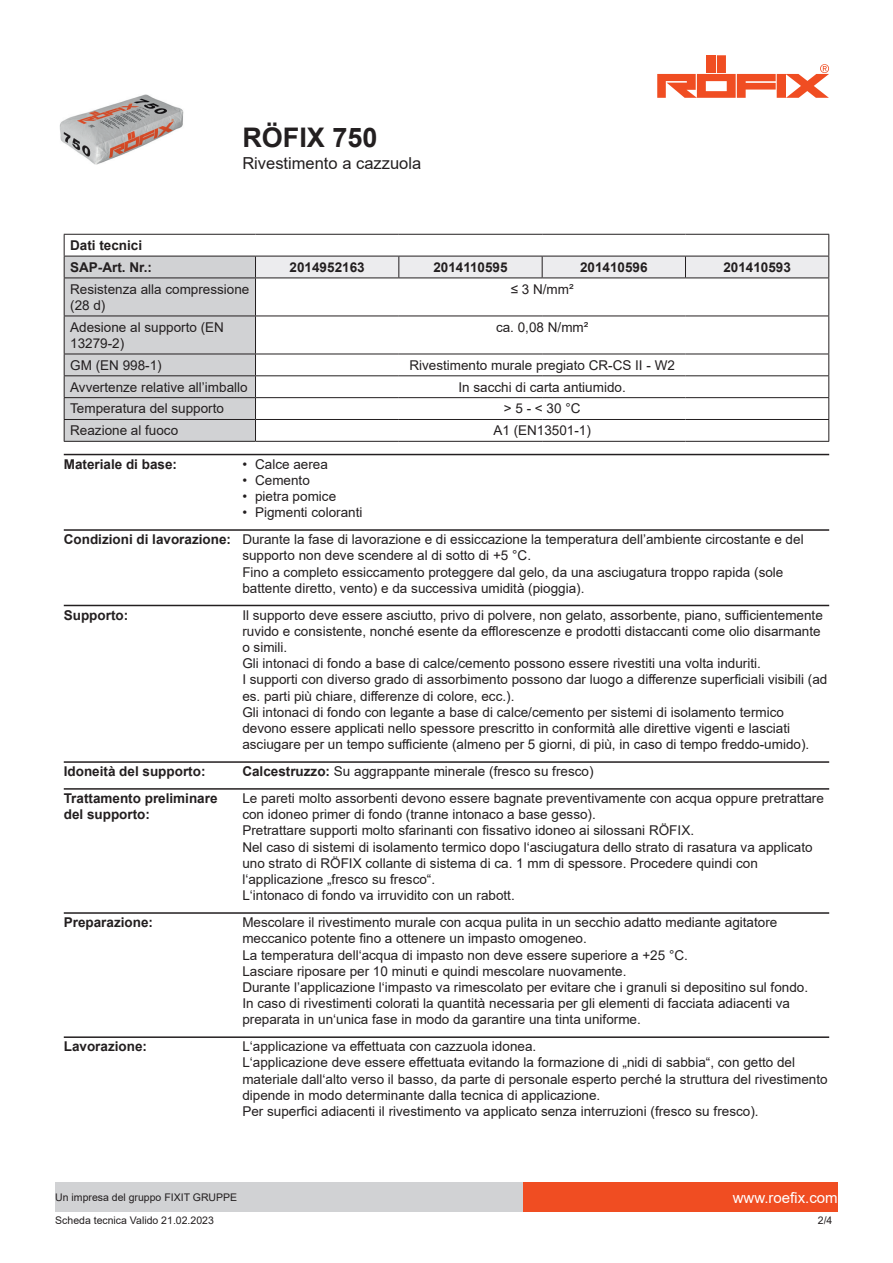
<style>
.page{position:relative;width:893px;height:1263px;background:#fff}
.page>*{position:absolute;margin:0;border:0;box-sizing:border-box;transform-origin:0 0}
.t1{font:700 27px "Arial";color:#231f20}
.t2{font:16.5px "Arial";color:#231f20}
.t3{font:15px "Arial";color:#fff}
.t4{font:13.5px/16.2px "Arial";color:#231f20}
.t5{font:700 13.5px/21.9px "Arial";color:#231f20}
.t6{font:10.5px "Arial";color:#231f20}
.s1{font-weight:700}
</style>
<div class="page">
<img style="left:59px;top:95px;width:125px;height:70px">
<div style="left:717px;top:55px;width:9px;height:18px;background:#f04d22"></div>
<div style="left:707px;top:55px;width:9px;height:18px;background:#f04d22"></div>
<svg style="left:657px;top:64px;width:172px;height:34px"></svg>
<div style="left:523px;top:1182px;width:315px;height:30px;background:#f04d22"></div>
<div style="left:55px;top:1182px;width:468px;height:30px;background:#d1d2d4"></div>
<hr style="left:64px;top:234px;width:191px;height:1px;background:#231f20">
<hr style="left:255px;top:234px;width:144px;height:1px;background:#231f20">
<hr style="left:399px;top:234px;width:143px;height:1px;background:#231f20">
<hr style="left:542px;top:234px;width:143px;height:1px;background:#231f20">
<hr style="left:685px;top:234px;width:144px;height:1px;background:#231f20">
<svg style="left:64px;top:235px;width:765px;height:206px"></svg>
<hr style="left:64px;top:441px;width:191px;height:1px;background:#231f20">
<hr style="left:255px;top:441px;width:144px;height:1px;background:#231f20">
<hr style="left:399px;top:441px;width:143px;height:1px;background:#231f20">
<hr style="left:542px;top:441px;width:143px;height:1px;background:#231f20">
<hr style="left:685px;top:441px;width:144px;height:1px;background:#231f20">
<hr style="left:64px;top:454px;width:765px;height:1px;background:#231f20">
<hr style="left:64px;top:529px;width:765px;height:2px;background:#231f20">
<hr style="left:64px;top:605px;width:765px;height:1px;background:#231f20">
<hr style="left:64px;top:761px;width:765px;height:2px;background:#231f20">
<hr style="left:64px;top:788px;width:765px;height:2px;background:#231f20">
<hr style="left:64px;top:912px;width:765px;height:2px;background:#231f20">
<hr style="left:64px;top:1036px;width:765px;height:2px;background:#231f20">
<p class="t5" style="left:70px;top:235px;width:83px">Dati tecnici<br>SAP-Art. Nr.:</p>
<h1 class="t1" style="left:242px;top:119px;width:137px">RÖFIX 750</h1>
<p class="t2" style="left:242px;top:152px;width:180px">Rivestimento a cazzuola</p>
<p class="t5" style="left:290px;top:256px;width:77px">2014952163</p>
<p class="t5" style="left:433px;top:256px;width:76px">2014110595</p>
<p class="t5" style="left:580px;top:256px;width:69px">201410596</p>
<p class="t5" style="left:723px;top:256px;width:69px">201410593</p>
<p class="t4" style="left:70px;top:281px;width:181px">Resistenza alla compressione (28 d)</p>
<p class="t4" style="left:511px;top:281px;width:64px">≤ 3 N/mm²</p>
<p class="t4" style="left:70px;top:319px;width:155px">Adesione al supporto (EN<br>13279-2)</p>
<p class="t4" style="left:496px;top:319px;width:94px">ca. 0,08 N/mm²</p>
<p class="t4" style="left:70px;top:357px;width:93px">GM (EN 998-1)</p>
<p class="t4" style="left:409px;top:357px;width:267px">Rivestimento murale pregiato CR-CS II - W2</p>
<p class="t4" style="left:70px;top:379px;width:179px">Avvertenze relative all’imballo</p>
<p class="t4" style="left:458px;top:379px;width:169px">In sacchi di carta antiumido.</p>
<p class="t4" style="left:70px;top:401px;width:155px">Temperatura del supporto</p>
<p class="t4" style="left:504px;top:401px;width:78px">&gt; 5 - &lt; 30 °C</p>
<p class="t4" style="left:70px;top:422px;width:110px">Reazione al fuoco</p>
<p class="t4" style="left:493px;top:422px;width:99px">A1 (EN13501-1)</p>
<p class="t5" style="left:64px;top:453px;width:115px">Materiale di base:</p>
<p class="t4" style="left:242px;top:456px;width:87px">• Calce aerea</p>
<p class="t4" style="left:242px;top:472px;width:69px">• Cemento</p>
<p class="t4" style="left:242px;top:488px;width:95px">• pietra pomice</p>
<p class="t4" style="left:64px;top:499px;width:741px;line-height:26.8px;text-indent:179px">• Pigmenti coloranti<br><span class="s1">Condizioni di lavorazione:</span> Durante la fase di lavorazione e di essiccazione la temperatura dell’ambiente circostante e del</p>
<p class="t4" style="left:242px;top:547px;width:543px">supporto non deve scendere al di sotto di +5 °C.<br>Fino a completo essiccamento proteggere dal gelo, da una asciugatura troppo rapida (sole battente diretto, vento) e da successiva umidità (pioggia).</p>
<p class="t5" style="left:64px;top:604px;width:66px">Supporto:</p>
<p class="t4" style="left:242px;top:607px;width:586px">Il supporto deve essere asciutto, privo di polvere, non gelato, assorbente, piano, sufficientemente ruvido e consistente, nonché esente da efflorescenze e prodotti distaccanti come olio disarmante o simili.<br>Gli intonaci di fondo a base di calce/cemento possono essere rivestiti una volta induriti.<br>I supporti con diverso grado di assorbimento possono dar luogo a differenze superficiali visibili (ad es. parti più chiare, differenze di colore, ecc.).<br>Gli intonaci di fondo con legante a base di calce/cemento per sistemi di isolamento termico devono essere applicati nello spessore prescritto in conformità alle direttive vigenti e lasciati asciugare per un tempo sufficiente (almeno per 5 giorni, di più, in caso di tempo freddo-umido).</p>
<p class="t5" style="left:64px;top:760px;width:143px">Idoneità del supporto:</p>
<p class="t4" style="left:242px;top:763px;width:353px"><span class="s1">Calcestruzzo:</span> Su aggrappante minerale (fresco su fresco)</p>
<p class="t5" style="left:64px;top:790px;width:155px;line-height:16.2px">Trattamento preliminare del supporto:</p>
<p class="t4" style="left:242px;top:790px;width:583px">Le pareti molto assorbenti devono essere bagnate preventivamente con acqua oppure pretrattare con idoneo primer di fondo (tranne intonaco a base gesso).<br>Pretrattare supporti molto sfarinanti con fissativo idoneo ai silossani RÖFIX.<br>Nel caso di sistemi di isolamento termico dopo l‘asciugatura dello strato di rasatura va applicato uno strato di RÖFIX collante di sistema di ca. 1 mm di spessore. Procedere quindi con l‘applicazione „fresco su fresco“.<br>L‘intonaco di fondo va irruvidito con un rabott.</p>
<p class="t5" style="left:64px;top:911px;width:91px">Preparazione:</p>
<p class="t4" style="left:242px;top:914px;width:567px">Mescolare il rivestimento murale con acqua pulita in un secchio adatto mediante agitatore meccanico potente fino a ottenere un impasto omogeneo.<br>La temperatura dell‘acqua di impasto non deve essere superiore a +25 °C.<br>Lasciare riposare per 10 minuti e quindi mescolare nuovamente.<br>Durante l’applicazione l‘impasto va rimescolato per evitare che i granuli si depositino sul fondo.<br>In caso di rivestimenti colorati la quantità necessaria per gli elementi di facciata adiacenti va preparata in un‘unica fase in modo da garantire una tinta uniforme.</p>
<p class="t5" style="left:64px;top:1036px;width:85px">Lavorazione:</p>
<p class="t4" style="left:242px;top:1038px;width:587px">L‘applicazione va effettuata con cazzuola idonea.<br>L‘applicazione deve essere effettuata evitando la formazione di „nidi di sabbia“, con getto del materiale dall‘alto verso il basso, da parte di personale esperto perché la struttura del rivestimento dipende in modo determinante dalla tecnica di applicazione.<br>Per superfici adiacenti il rivestimento va applicato senza interruzioni (fresco su fresco).</p>
<p class="t6" style="left:55px;top:1190px;width:183px">Un impresa del gruppo FIXIT GRUPPE</p>
<p class="t3" style="left:733px;top:1187px;width:107px">www.roefix.com</p>
<p class="t6" style="left:55px;top:1213px;width:160px">Scheda tecnica Valido 21.02.2023</p>
<p class="t6" style="left:818px;top:1213px;width:16px">2/4</p>
</div>
